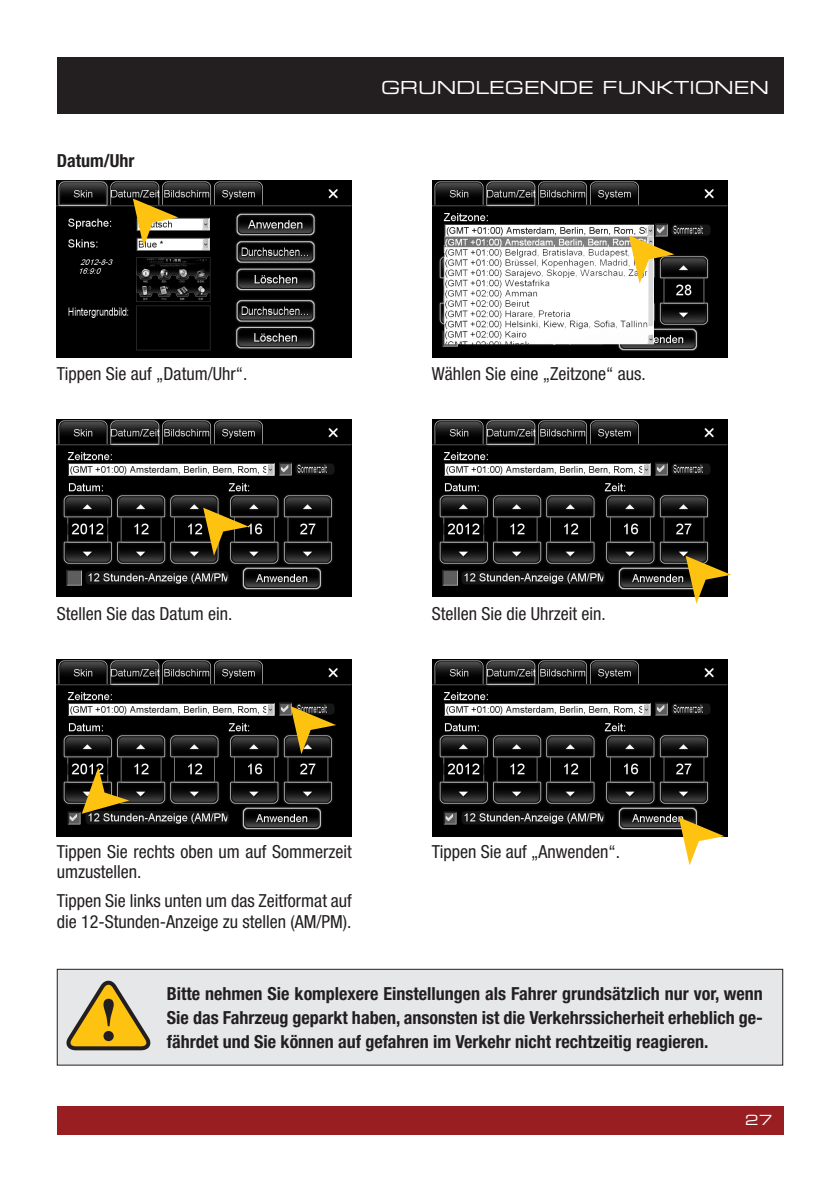
<style>
.page{position:relative;width:840px;height:1191px;background:#fff}
.page>*{position:absolute;margin:0;border:0;box-sizing:border-box;transform-origin:0 0}
.t1{font:condensed 18px/20.6px "Helvetica Neue";color:#231f20}
.t2{font:700 condensed 18px/24px "Helvetica Neue";color:#231f20;text-align:justify}
.t3{font:18px "Eurostile Extended Two";color:#fff}
.t4{font:14px "Eurostile Extended Two";color:#fff}
</style>
<div class="page">
<div style="left:57px;top:1106px;width:725px;height:28px;background:#981e21"></div>
<div style="left:57px;top:57px;width:725px;height:56px;background:#231f20"></div>
<img style="left:432px;top:659px;width:294px;height:177px">
<img style="left:57px;top:180px;width:294px;height:177px">
<svg style="left:133px;top:198px;width:45px;height:49px"></svg>
<img style="left:432px;top:180px;width:294px;height:177px">
<svg style="left:628px;top:235px;width:46px;height:48px;background:#9d8a51"></svg>
<img style="left:57px;top:420px;width:294px;height:176px">
<svg style="left:203px;top:507px;width:45px;height:49px;background:#5c490f"></svg>
<img style="left:432px;top:420px;width:294px;height:176px">
<svg style="left:685px;top:556px;width:45px;height:48px"></svg>
<img style="left:57px;top:659px;width:294px;height:177px">
<svg style="left:82px;top:767px;width:47px;height:47px;background:#635017"></svg>
<svg style="left:678px;top:817px;width:46px;height:48px"></svg>
<svg style="left:290px;top:706px;width:46px;height:48px;background:#68541b"></svg>
<div style="left:56px;top:968px;width:727px;height:98px;background:#e6e7e9"></div>
<svg style="left:66px;top:975px;width:90px;height:77px;background:#cdb77b"></svg>
<p class="t2" style="left:57px;top:148px;width:79px">Datum/Uhr</p>
<p class="t1" style="left:57px;top:363px;width:192px">Tippen Sie auf „Datum/Uhr“.</p>
<p class="t3" style="left:381px;top:75px;width:389px">GRUNDLEGENDE FUNKTIONEN</p>
<p class="t1" style="left:431px;top:363px;width:215px">Wählen Sie eine „Zeitzone“ aus.</p>
<p class="t1" style="left:57px;top:603px;width:177px">Stellen Sie das Datum ein.</p>
<p class="t1" style="left:431px;top:603px;width:175px">Stellen Sie die Uhrzeit ein.</p>
<p class="t1" style="left:57px;top:841px;width:296px">Tippen Sie rechts oben um auf Sommerzeit umzustellen.</p>
<p class="t1" style="left:57px;top:890px;width:296px">Tippen Sie links unten um das Zeitformat auf die 12-Stunden-Anzeige zu stellen (AM/PM).</p>
<p class="t1" style="left:431px;top:841px;width:190px">Tippen Sie auf „Anwenden“.</p>
<p class="t2" style="left:167px;top:981px;width:597px">Bitte nehmen Sie komplexere Einstellungen als Fahrer grundsätzlich nur vor, wenn Sie das Fahrzeug geparkt haben, ansonsten ist die Verkehrssicherheit erheblich ge&shy;fährdet und Sie können auf gefahren im Verkehr nicht rechtzeitig reagieren.</p>
<p class="t4" style="left:744px;top:1110px;width:28px">27</p>
</div>
